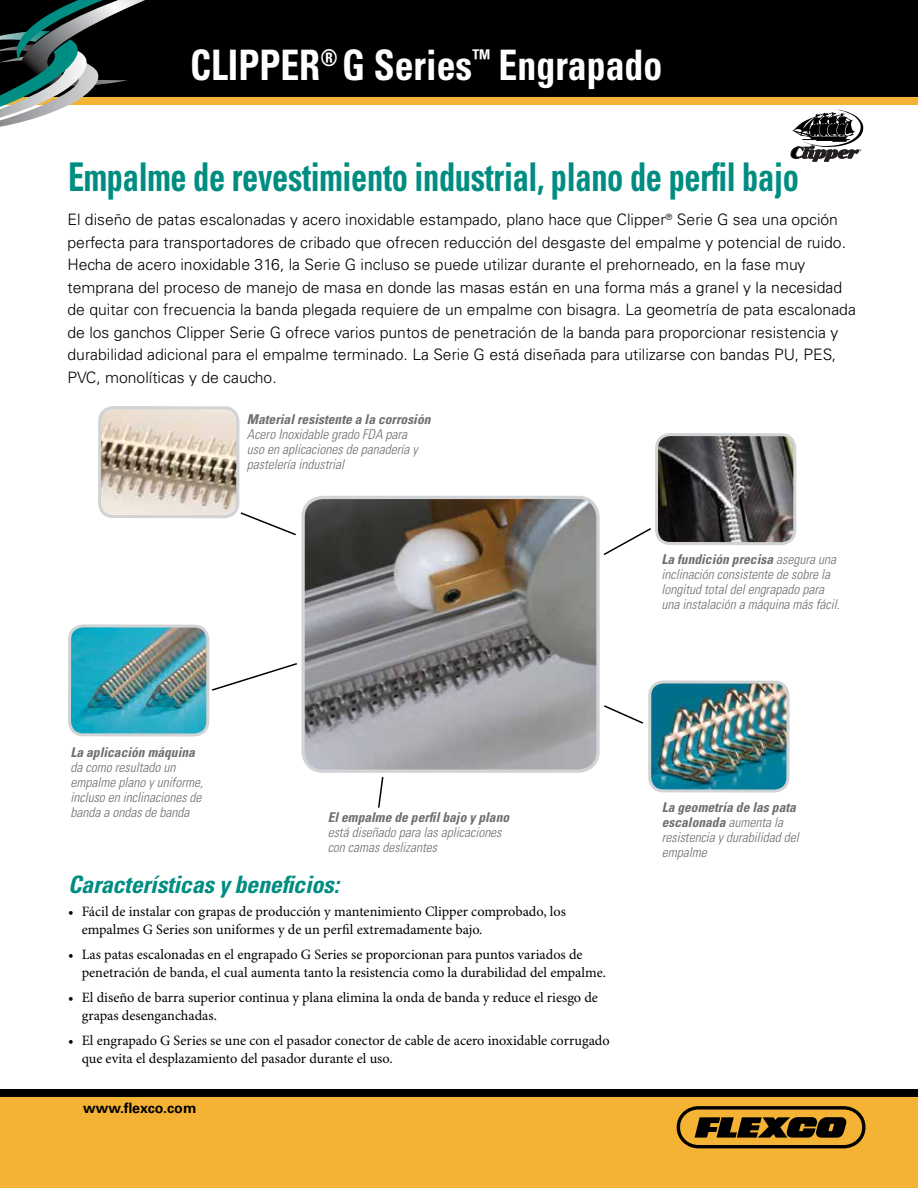
<style>
.page{position:relative;width:918px;height:1188px;background:#fff}
.page>*{position:absolute;margin:0;border:0;box-sizing:border-box;transform-origin:0 0}
.t1{font:700 condensed 42px "Univers LT Std";color:#fff;scale:.9 1}
.t2{font:700 condensed 39.6px "Univers LT Std";letter-spacing:-.01em;color:#008d81;scale:.82 1}
.t3{font:italic 700 condensed 24px "Univers LT Std";letter-spacing:-.01em;color:#008d81}
.t4{font:300 15.75px/22.5px "Univers LT Std";color:#000}
.t5{font:14.25px/18px "Minion Pro";color:#000}
.t6{font:700 14.25px "Univers LT Std";color:#000}
.t7{font:italic 300 condensed 13.5px/15px "Univers LT Std";color:#6d6e71}
.t8{font:italic 700 condensed 13.5px "Univers LT Std";color:#6d6e71}
.s1{font-weight:700}
</style>
<div class="page">
<div style="left:0;top:1096px;width:918px;height:92px;background:#f5b335"></div>
<div style="left:0;top:1089px;width:918px;height:7px;background:#000"></div>
<svg style="left:677px;top:1106px;width:188px;height:42px"></svg>
<div style="left:0;top:0;width:918px;height:98px;background:#000"></div>
<div style="left:0;top:97px;width:918px;height:7px;background:#f5b335"></div>
<svg style="left:0;top:0;width:292px;height:127px"></svg>
<svg style="left:790px;top:109px;width:74px;height:53px"></svg>
<svg style="left:603px;top:528px;width:48px;height:28px"></svg>
<svg style="left:212px;top:663px;width:85px;height:28px"></svg>
<svg style="left:604px;top:705px;width:40px;height:19px"></svg>
<svg style="left:240px;top:512px;width:56px;height:24px"></svg>
<svg style="left:378px;top:777px;width:6px;height:31px"></svg>
<img style="left:659px;top:437px;width:135px;height:106px">
<div style="left:655px;top:433px;width:141px;height:112px;border:3px solid #d1d3d4;border-radius:14px"></div>
<img style="left:102px;top:410px;width:135px;height:106px">
<div style="left:98px;top:406px;width:141px;height:112px;border:3px solid #d1d3d4;border-radius:14px"></div>
<img style="left:305px;top:500px;width:291px;height:269px">
<div style="left:301px;top:496px;width:299px;height:277px;border:3px solid #d1d3d4;border-radius:20px"></div>
<img style="left:72px;top:628px;width:133px;height:105px">
<div style="left:68px;top:624px;width:141px;height:113px;border:3px solid #d1d3d4;border-radius:14px"></div>
<img style="left:652px;top:684px;width:134px;height:105px">
<div style="left:648px;top:680px;width:142px;height:113px;border:3px solid #d1d3d4;border-radius:14px"></div>
<h1 class="t1" style="left:190px;top:39px;width:526px">CLIPPER<sup>®</sup> G Series<sup>™</sup> Engrapado</h1>
<h2 class="t2" style="left:68px;top:153px;width:893px">Empalme de revestimiento industrial, plano de perfil bajo</h2>
<p class="t4" style="left:67px;top:208px;width:790px">El diseño de patas escalonadas y acero inoxidable estampado, plano hace que Clipper<sup>®</sup> Serie G sea una opción perfecta para transportadores de cribado que ofrecen reducción del desgaste del empalme y potencial de ruido.<br>Hecha de acero inoxidable 316, la Serie G incluso se puede utilizar durante el prehorneado, en la fase muy temprana del proceso de manejo de masa en donde las masas están en una forma más a granel y la necesidad de quitar con frecuencia la banda plegada requiere de un empalme con bisagra. La geometría de pata escalonada de los ganchos Clipper Serie G ofrece varios puntos de penetración de la banda para proporcionar resistencia y durabilidad adicional para el empalme terminado. La Serie G está diseñada para utilizarse con bandas PU, PES, PVC, monolíticas y de caucho.</p>
<p class="t8" style="left:247px;top:411px;width:185px">Material resistente a la corrosión</p>
<p class="t7" style="left:247px;top:427px;width:172px">Acero Inoxidable grado FDA para uso en aplicaciones de panadería y pastelería industrial</p>
<p class="t7" style="left:662px;top:552px;width:180px"><span class="s1">La fundición precisa</span> asegura una inclinación consistente de sobre la longitud total del engrapado para una instalación a máquina más fácil.</p>
<p class="t8" style="left:70px;top:743px;width:126px">La aplicación máquina</p>
<p class="t7" style="left:70px;top:759px;width:134px">da como resultado un empalme plano y uniforme, incluso en inclinaciones de banda a ondas de banda</p>
<p class="t8" style="left:328px;top:809px;width:183px">El empalme de perfil bajo y plano</p>
<p class="t7" style="left:328px;top:825px;width:175px">está diseñado para las aplicaciones con camas deslizantes</p>
<h3 class="t3" style="left:68px;top:870px;width:272px">Características y beneficios:</h3>
<p class="t5" style="left:82px;top:904px;width:486px;text-indent:-13px">• Fácil de instalar con grapas de producción y mantenimiento Clipper comprobado, los empalmes G Series son uniformes y de un perfil extremadamente bajo.</p>
<p class="t5" style="left:82px;top:946px;width:526px;text-indent:-13px">• Las patas escalonadas en el engrapado G Series se proporcionan para puntos variados de penetración de banda, el cual aumenta tanto la resistencia como la durabilidad del empalme.</p>
<p class="t5" style="left:82px;top:989px;width:518px;text-indent:-13px">• El diseño de barra superior continua y plana elimina la onda de banda y reduce el riesgo de grapas desenganchadas.</p>
<p class="t5" style="left:82px;top:1032px;width:530px;text-indent:-13px">• El engrapado G Series se une con el pasador conector de cable de acero inoxidable corrugado que evita el desplazamiento del pasador durante el uso.</p>
<p class="t6" style="left:83px;top:1100px;width:115px">www.flexco.com</p>
<p class="t7" style="left:662px;top:799px;width:139px"><span class="s1">La geometría de las pata escalonada</span> aumenta la resistencia y durabilidad del empalme</p>
</div>
